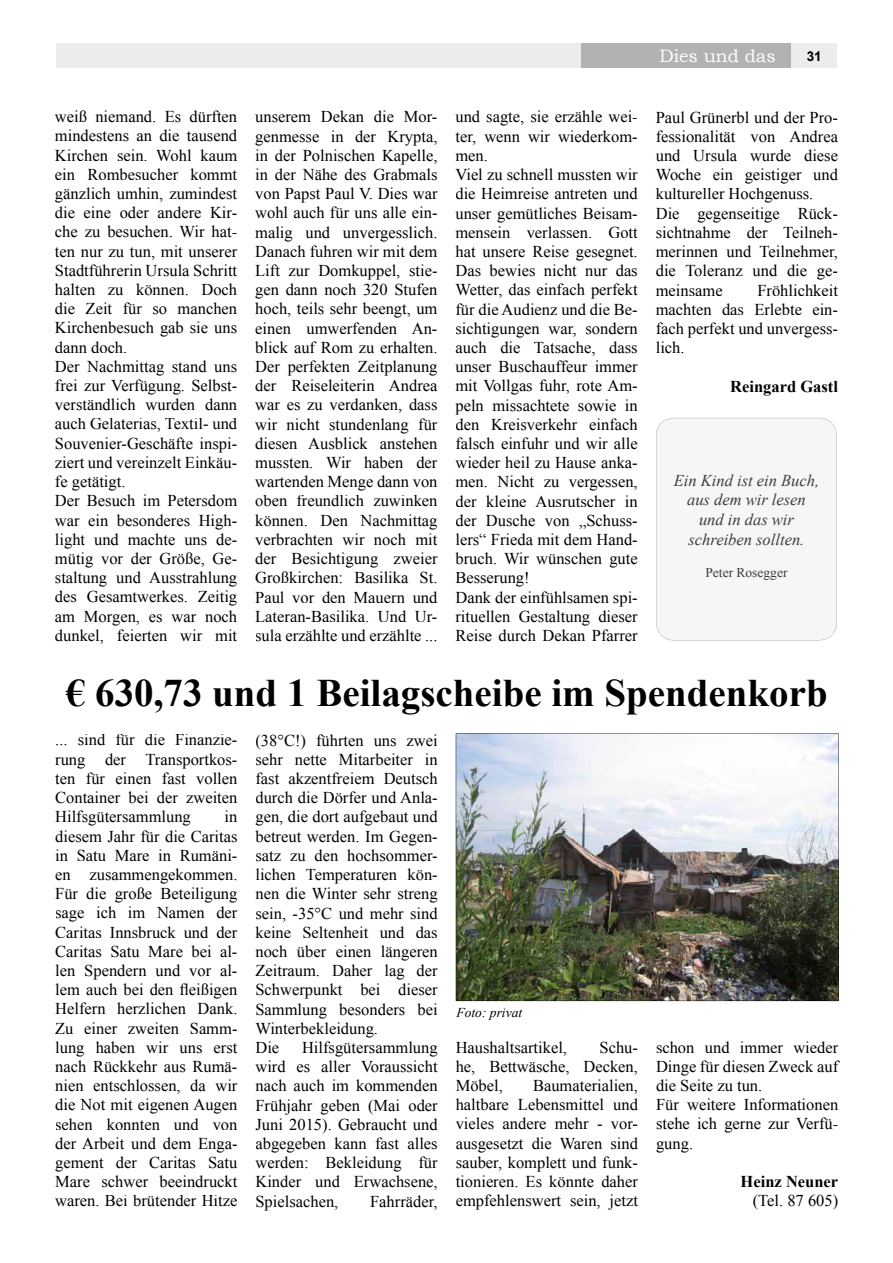
<style>
.page{position:relative;width:893px;height:1263px;background:#fff}
.page>*{position:absolute;margin:0;border:0;box-sizing:border-box;transform-origin:0 0}
.t1{font:700 39px "Times New Roman";color:#000}
.t2{font:18px "Bookman Old Style";color:#fff}
.t3{font:16.5px/19.2px "Times New Roman";color:#000;text-align:justify}
.t4{font:italic 16.5px/19.8px "Times New Roman";color:#3d3c3c;text-align:center}
.t5{font:700 16.5px "Times New Roman";color:#000}
.t6{font:13.5px "Times New Roman";color:#3d3c3c}
.t7{font:italic 13.5px "Times New Roman";color:#000}
.t8{font:700 13.5px "Arial";color:#000}
</style>
<div class="page">
<div style="left:56px;top:43px;width:781px;height:25px;background:#ececec"></div>
<div style="left:581px;top:43px;width:210px;height:25px;background:#b2b2b2"></div>
<img style="left:456px;top:733px;width:383px;height:268px">
<div style="left:656px;top:418px;width:181px;height:222px;background:#f6f6f6"></div>
<p class="t2" style="left:659px;top:44px;width:118px">Dies und das</p>
<p class="t8" style="left:807px;top:47px;width:17px">31</p>
<p class="t3" style="left:55px;top:107px;width:184px;text-align:left">weiß niemand. Es dürften mindestens an die tausend<br>Kirchen sein. Wohl kaum ein Rombesucher kommt gänzlich umhin, zumindest die eine oder andere Kir&shy;che zu besuchen. Wir hat&shy;ten nur zu tun, mit unserer<br>Stadtführerin Ursula Schritt halten zu können. Doch die Zeit für so manchen<br>Kirchenbesuch gab sie uns dann doch.<br>Der Nachmittag stand uns frei zur Verfügung. Selbst&shy;verständlich wurden dann auch Gelaterias, Textil- und<br>Souvenier-Geschäfte inspi&shy;ziert und vereinzelt Einkäu&shy;fe getätigt.<br>Der Besuch im Petersdom war ein besonderes High&shy;light und machte uns de&shy;mütig vor der Größe, Ge&shy;staltung und Ausstrahlung des Gesamtwerkes. Zeitig am Morgen, es war noch dunkel, feierten wir mit</p>
<p class="t3" style="left:255px;top:107px;width:184px">unserem Dekan die Mor&shy;genmesse in der Krypta, in der Polnischen Kapelle, in der Nähe des Grabmals von Papst Paul V. Dies war wohl auch für uns alle ein&shy;malig und unvergesslich.<br>Danach fuhren wir mit dem Lift zur Domkuppel, stie&shy;gen dann noch 320 Stufen hoch, teils sehr beengt, um einen umwerfenden An&shy;blick auf Rom zu erhalten.<br>Der perfekten Zeitplanung der Reiseleiterin Andrea war es zu verdanken, dass wir nicht stundenlang für diesen Ausblick anstehen mussten. Wir haben der wartenden Menge dann von oben freundlich zuwinken können. Den Nachmittag verbrachten wir noch mit der Besichtigung zweier Großkirchen: Basilika St.<br>Paul vor den Mauern und Lateran-Basilika. Und Ur&shy;sula erzählte und erzählte ...</p>
<p class="t3" style="left:455px;top:107px;width:184px;text-align:left">und sagte, sie erzähle wei&shy;ter, wenn wir wiederkom&shy;men.<br>Viel zu schnell mussten wir die Heimreise antreten und unser gemütliches Beisam&shy;mensein verlassen. Gott hat unsere Reise gesegnet.<br>Das bewies nicht nur das<br>Wetter, das einfach perfekt für die Audienz und die Be&shy;sichtigungen war, sondern auch die Tatsache, dass unser Buschauffeur immer mit Vollgas fuhr, rote Am&shy;peln missachtete sowie in den Kreisverkehr einfach falsch einfuhr und wir alle wieder heil zu Hause anka&shy;men. Nicht zu vergessen, der kleine Ausrutscher in der Dusche von „Schuss&shy;lers“ Frieda mit dem Hand&shy;bruch. Wir wünschen gute<br>Besserung!<br>Dank der einfühlsamen spi&shy;rituellen Gestaltung dieser<br>Reise durch Dekan Pfarrer</p>
<p class="t3" style="left:656px;top:107px;width:184px;text-align:left">Paul Grünerbl und der Pro&shy;fessionalität von Andrea und Ursula wurde diese<br>Woche ein geistiger und kultureller Hochgenuss.<br>Die gegenseitige Rück&shy;sichtnahme der Teilneh&shy;merinnen und Teilnehmer, die Toleranz und die ge&shy;meinsame</p>
<p class="t3" style="left:656px;top:280px;width:184px;text-indent:102px">Fröhlichkeit machten das Erlebte ein&shy;fach perfekt und unvergess&shy;lich.</p>
<p class="t5" style="left:730px;top:375px;width:109px">Reingard Gastl</p>
<p class="t4" style="left:674px;top:470px;width:147px">Ein Kind ist ein Buch, aus dem wir lesen und in das wir schreiben sollten.</p>
<p class="t6" style="left:705px;top:564px;width:84px">Peter Rosegger</p>
<h1 class="t1" style="left:66px;top:666px;width:763px">€ 630,73 und 1 Beilagscheibe im Spendenkorb</h1>
<p class="t3" style="left:55px;top:730px;width:184px">... sind für die Finanzie&shy;rung der Transportkos&shy;ten für einen fast vollen Container bei der zweiten Hilfsgütersammlung</p>
<p class="t3" style="left:55px;top:807px;width:184px;text-indent:169px">in diesem Jahr für die Caritas in Satu Mare in Rumäni&shy;en zusammengekommen.<br>Für die große Beteiligung sage ich im Namen der Caritas Innsbruck und der Caritas Satu Mare bei al&shy;len Spendern und vor al&shy;lem auch bei den fleißigen Helfern herzlichen Dank.<br>Zu einer zweiten Samm&shy;lung haben wir uns erst nach Rückkehr aus Rumä&shy;nien entschlossen, da wir die Not mit eigenen Augen sehen konnten und von der Arbeit und dem Enga&shy;gement der Caritas Satu Mare schwer beeindruckt waren. Bei brütender Hitze</p>
<p class="t3" style="left:255px;top:730px;width:184px;text-align:left">(38°C!) führten uns zwei sehr nette Mitarbeiter in fast akzentfreiem Deutsch durch die Dörfer und Anla&shy;gen, die dort aufgebaut und betreut werden. Im Gegen&shy;satz zu den hochsommer&shy;lichen Temperaturen kön&shy;nen die Winter sehr streng sein, -35°C und mehr sind keine Seltenheit und das noch über einen längeren<br>Zeitraum. Daher lag der<br>Schwerpunkt bei dieser<br>Sammlung besonders bei<br>Winterbekleidung.<br>Die</p>
<p class="t3" style="left:255px;top:1037px;width:184px;text-indent:47px">Hilfsgütersammlung wird es aller Voraussicht nach auch im kommenden Frühjahr geben (Mai oder Juni 2015). Gebraucht und abgegeben kann fast alles werden: Bekleidung für Kinder und Erwachsene, Spielsachen,</p>
<p class="t3" style="left:370px;top:1191px;width:69px">Fahrräder,</p>
<p class="t7" style="left:457px;top:1003px;width:67px">Foto: privat</p>
<p class="t3" style="left:456px;top:1037px;width:184px;text-indent:144px">Schu&shy;he, Bettwäsche, Decken, Möbel,</p>
<p class="t3" style="left:456px;top:1037px;width:113px">Haushaltsartikel,</p>
<p class="t3" style="left:456px;top:1075px;width:184px;text-indent:77px">Baumaterialien, haltbare Lebensmittel und vieles andere mehr - vor&shy;ausgesetzt die Waren sind sauber, komplett und funk&shy;tionieren. Es könnte daher empfehlenswert sein, jetzt</p>
<p class="t3" style="left:656px;top:1037px;width:184px;text-align:left">schon und immer wieder<br>Dinge für diesen Zweck auf die Seite zu tun.<br>Für weitere Informationen stehe ich gerne zur Verfü&shy;gung.</p>
<p class="t5" style="left:741px;top:1170px;width:99px">Heinz Neuner</p>
<p class="t3" style="left:753px;top:1191px;width:87px">(Tel. 87 605)</p>
</div>
